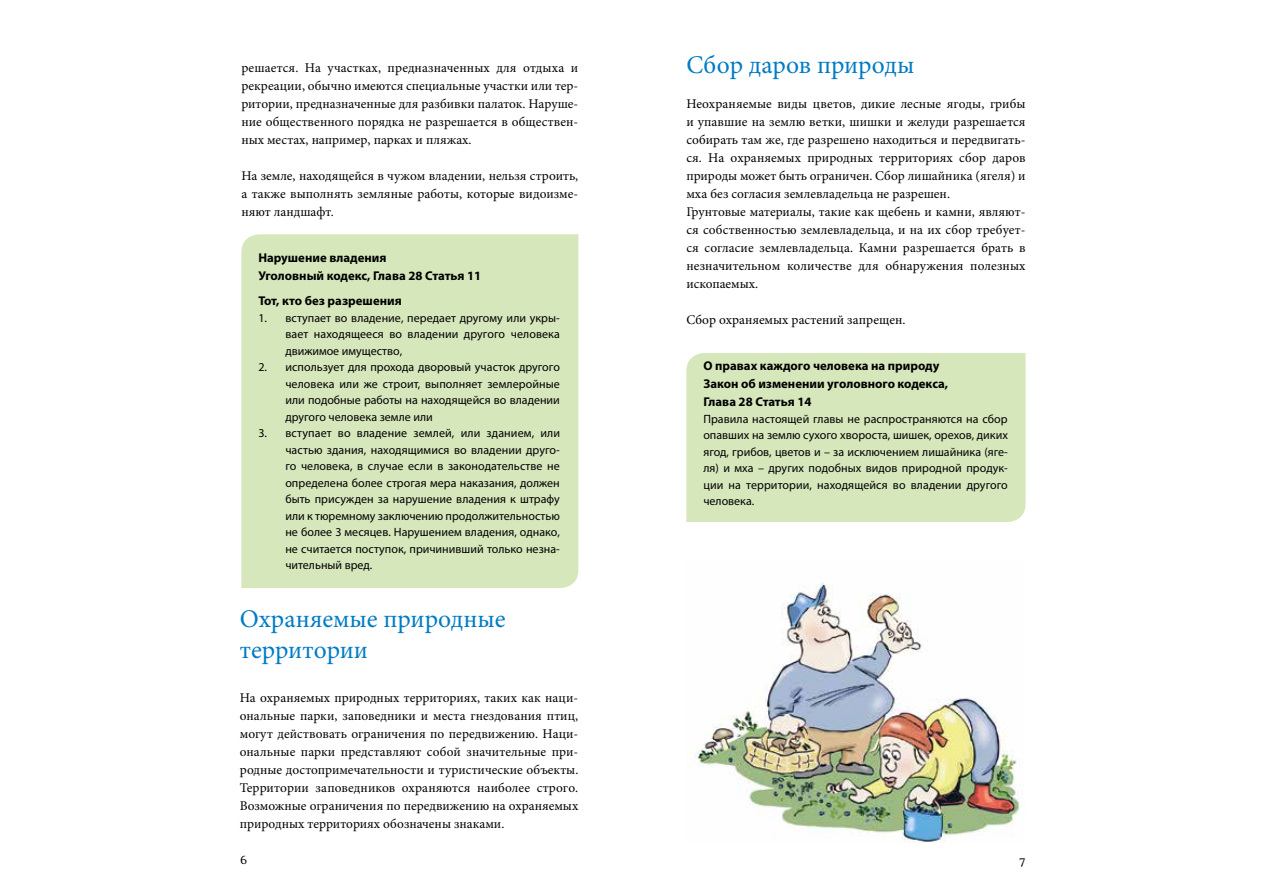
<style>
.page{position:relative;width:1263px;height:893px;background:#fff}
.page>*{position:absolute;margin:0;border:0;box-sizing:border-box;transform-origin:0 0}
.t1{font:25.5px/31.5px "Minion Pro";color:#007bc4}
.t2{font:13.5px "Eidetic Neo OT";color:#000}
.t3{font:13.35px/18px "Minion Pro";color:#000;text-align:justify}
.t4{font:700 12.75px/18px "Myriad Pro";color:#000}
.t5{font:12px/16.5px "Myriad Pro";color:#000;text-align:justify}
</style>
<div class="page">
<div style="left:241px;top:234px;width:337px;height:354px;background:#d6e7bc"></div>
<div style="left:686px;top:353px;width:339px;height:169px;background:#d6e7bc"></div>
<img style="left:690px;top:582px;width:330px;height:260px">
<p class="t3" style="left:241px;top:59px;width:338px">решается. На участках, предназначенных для отдыха и рекреации, обычно имеются специальные участки или тер&shy;ритории, предназначенные для разбивки палаток. Наруше&shy;ние общественного порядка не разрешается в обществен&shy;ных местах, например, парках и пляжах.</p>
<p class="t3" style="left:241px;top:167px;width:338px">На земле, находящейся в чужом владении, нельзя строить, а также выполнять земляные работы, которые видоизме&shy;няют ландшафт.</p>
<p class="t4" style="left:258px;top:248px;width:224px">Нарушение владения<br>Уголовный кодекс, Глава 28 Статья 11</p>
<p class="t4" style="left:258px;top:292px;width:145px">Тот, кто без разрешения</p>
<p class="t5" style="left:285px;top:309px;width:276px;text-indent:-27px">1. вступает во владение, передает другому или укры&shy;вает находящееся во владении другого человека движимое имущество,</p>
<p class="t5" style="left:285px;top:359px;width:276px;text-indent:-27px">2. использует для прохода дворовый участок другого человека или же строит, выполняет землеройные или подобные работы на находящейся во владении другого человека земле или</p>
<p class="t5" style="left:285px;top:425px;width:276px;text-indent:-27px">3. вступает во владение землей, или зданием, или частью здания, находящимися во владении друго&shy;го человека, в случае если в законодательстве не определена более строгая мера наказания, должен быть присужден за нарушение владения к штрафу или к тюремному заключению продолжительностью не более 3 месяцев. Нарушением владения, однако, не считается поступок, причинивший только незна&shy;чительный вред.</p>
<h1 class="t1" style="left:240px;top:603px;width:267px">Охраняемые природные территории</h1>
<p class="t3" style="left:240px;top:689px;width:340px">На охраняемых природных территориях, таких как наци&shy;ональные парки, заповедники и места гнездования птиц, могут действовать ограничения по передвижению. Наци&shy;ональные парки представляют собой значительные при&shy;родные достопримечательности и туристические объекты.<br>Территории заповедников охраняются наиболее строго.<br>Возможные ограничения по передвижению на охраняемых природных территориях обозначены знаками.</p>
<h1 class="t1" style="left:686px;top:49px;width:229px">Сбор даров природы</h1>
<p class="t3" style="left:686px;top:95px;width:341px;text-align:left">Неохраняемые виды цветов, дикие лесные ягоды, грибы и упавшие на землю ветки, шишки и желуди разрешается собирать там же, где разрешено находиться и передвигать&shy;ся. На охраняемых природных территориях сбор даров природы может быть ограничен. Сбор лишайника (ягеля) и мха без согласия землевладельца не разрешен.<br>Грунтовые материалы, такие как щебень и камни, являют&shy;ся собственностью землевладельца, и на их сбор требует&shy;ся согласие землевладельца. Камни разрешается брать в незначительном количестве для обнаружения полезных ископаемых.</p>
<p class="t3" style="left:686px;top:311px;width:221px">Сбор охраняемых растений запрещен.</p>
<p class="t4" style="left:703px;top:356px;width:246px">О правах каждого человека на природу<br>Закон об изменении уголовного кодекса,<br>Глава 28 Статья 14</p>
<p class="t5" style="left:703px;top:410px;width:306px">Правила настоящей главы не распространяются на сбор опавших на землю сухого хвороста, шишек, орехов, диких ягод, грибов, цветов и – за исключением лишайника (яге&shy;ля) и мха – других подобных видов природной продук&shy;ции на территории, находящейся во владении другого человека.</p>
<p class="t2" style="left:240px;top:853px;width:9px">6</p>
<p class="t2" style="left:1019px;top:853px;width:8px">7</p>
</div>
